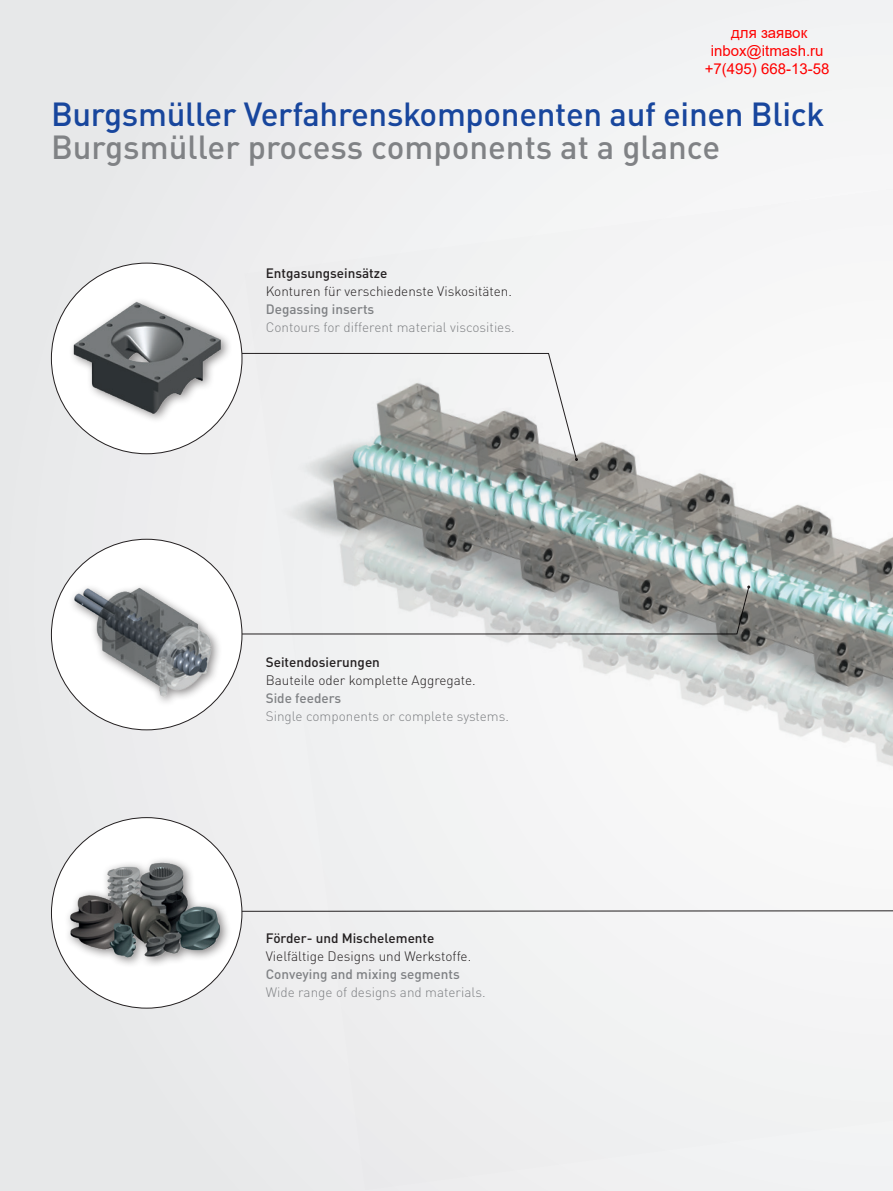
<style>
.page{position:relative;width:893px;height:1191px;background:#ececee}
.page>*{position:absolute;margin:0;border:0;box-sizing:border-box;transform-origin:0 0}
.t1{font:500 33px "DIN Pro";letter-spacing:-.01em;color:#18469d}
.t2{font:500 33px "DIN Pro";color:#808285}
.t3{font:15px/18px "Arial";color:#f00;text-align:center}
.t4{font:300 13.5px "DIN Pro";color:#808285}
.t5{font:300 13.5px "DIN Pro";color:#231f20}
.t6{font:500 13.5px "DIN Pro";color:#231f20}
.t7{font:500 13.5px "DIN Pro";color:#808285}
</style>
<div class="page">
<div style="left:51px;top:263px;width:191px;height:191px;background:#fff;border-radius:50%"></div>
<img style="left:62px;top:290px;width:170px;height:134px">
<div style="left:51px;top:539px;width:191px;height:191px;background:#fff;border-radius:50%"></div>
<div style="left:69px;top:583px;width:153px;height:124px;background:#231f20;opacity:.55"></div>
<img style="left:69px;top:583px;width:153px;height:119px">
<div style="left:51px;top:817px;width:191px;height:191px;background:#fff;border-radius:50%"></div>
<div style="left:64px;top:856px;width:168px;height:112px;background:#231f20;opacity:.55"></div>
<img style="left:58px;top:857px;width:171px;height:107px">
<img style="left:245px;top:187px;width:648px;height:812px">
<p class="t3" style="left:705px;top:24px;width:126px">для заявок inbox@itmash.ru +7(495) 668-13-58</p>
<h1 class="t1" style="left:51px;top:87px;width:775px">Burgsmüller Verfahrenskomponenten auf einen Blick</h1>
<h1 class="t2" style="left:51px;top:120px;width:671px">Burgsmüller process components at a glance</h1>
<p class="t6" style="left:266px;top:262px;width:123px">Entgasungseinsätze</p>
<p class="t5" style="left:266px;top:280px;width:248px">Konturen für verschiedenste Viskositäten.</p>
<p class="t7" style="left:266px;top:298px;width:110px">Degassing inserts</p>
<p class="t4" style="left:266px;top:316px;width:250px">Contours for different material viscosities.</p>
<p class="t6" style="left:266px;top:651px;width:116px">Seitendosierungen</p>
<p class="t5" style="left:266px;top:669px;width:212px">Bauteile oder komplette Aggregate.</p>
<p class="t7" style="left:266px;top:687px;width:77px">Side feeders</p>
<p class="t4" style="left:266px;top:705px;width:245px">Single components or complete systems.</p>
<p class="t6" style="left:266px;top:927px;width:170px">Förder- und Mischelemente</p>
<p class="t5" style="left:266px;top:946px;width:207px">Vielfältige Designs und Werkstoffe.</p>
<p class="t7" style="left:266px;top:963px;width:196px">Conveying and mixing segments</p>
<p class="t4" style="left:266px;top:982px;width:221px">Wide range of designs and materials.</p>
</div>
